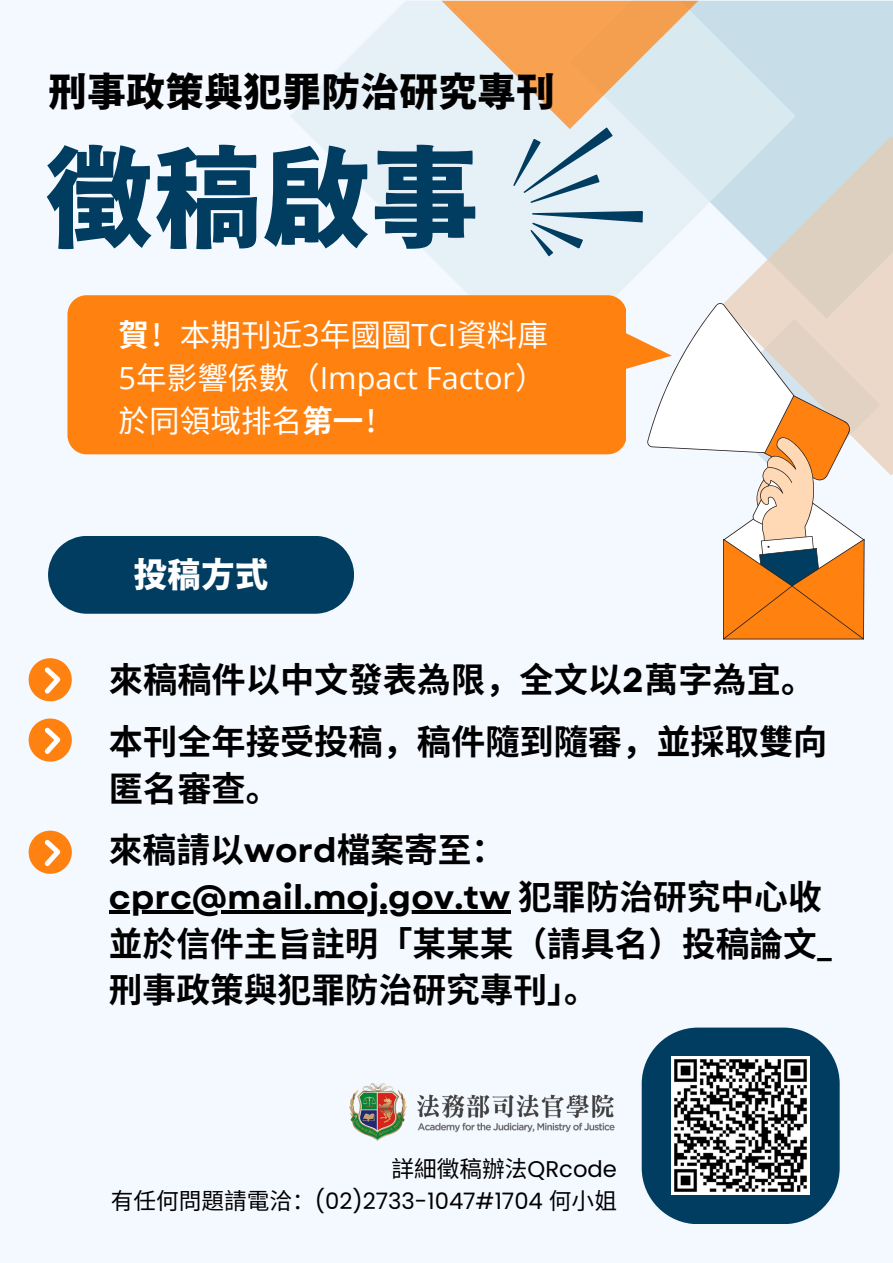
<style>
.page{position:relative;width:893px;height:1263px;background:#f4f8ff}
.page>*{position:absolute;margin:0;border:0;box-sizing:border-box;transform-origin:0 0}
.t1{font:108.6px "Gen Seki Gothic TW H";color:#003d60}
.t2{font:39px "Gen Seki Gothic TW H";color:#000}
.t3{font:700 34.2px/47.6px "Noto Sans CJ Ksc";color:#000}
.t4{font:33.75px "Gen Seki Gothic TW H";color:#fff}
.t5{font:700 33.67px/47px "Noto Sans CJ Ksc";color:#000}
.t6{font:30.6px/42.8px "Noto Sans CJ Ksc";color:#fff;text-align:justify}
.t7{font:22.73px "Poppins";color:#000}
.t8{font:22.73px "Noto Sans CJ Ksc";color:#000}
.s1{font-weight:700}
.s2{font-family:"Open Sans"}
.s3{font-family:"Garet"}
.s4{font-family:"Poppins"}
.s5{font-family:"Noto Sans CJ Ksc"}
</style>
<div class="page">
<svg style="left:29px;top:658px;width:43px;height:43px"></svg>
<svg style="left:29px;top:718px;width:43px;height:44px"></svg>
<svg style="left:29px;top:831px;width:43px;height:43px"></svg>
<svg style="left:48px;top:536px;width:306px;height:78px;background:#0e4769"></svg>
<div style="left:795px;top:1px;width:98px;height:135px;background:#c7dde8"></div>
<svg style="left:795px;top:136px;width:98px;height:339px;background:#dad4cc"></svg>
<svg style="left:291px;top:1px;width:504px;height:302px"></svg>
<div style="left:641px;top:1027px;width:198px;height:197px;background:#003d60;border-radius:56px"></div>
<svg style="left:441px;top:1px;width:257px;height:260px"></svg>
<svg style="left:621px;top:303px;width:259px;height:337px"></svg>
<div style="left:67px;top:295px;width:559px;height:159px;background:#ff8210;border-radius:19px"></div>
<img style="left:349px;top:1083px;width:266px;height:58px">
<img style="left:671px;top:1056px;width:139px;height:139px">
<hr style="left:109px;top:910px;width:401px;height:3px;background:#000">
<h1 class="t2" style="left:48px;top:72px;width:508px">刑事政策與犯罪防治研究專刊</h1>
<h2 class="t1" style="left:45px;top:143px;width:436px">徵稿啟事</h2>
<h4 class="t6" style="left:119px;top:312px;width:431px"><span class="s1">賀</span>！本期刊近<span class="s2">3</span>年國圖<span class="s2">TCI</span>資料庫<span class="s2">5</span>年影響係數（<span class="s2">Impact Factor</span>）於同領域排名<span class="s1">第一</span>！</h4>
<h5 class="t4" style="left:133px;top:557px;width:136px">投稿方式</h5>
<h3 class="t3" style="left:109px;top:654px;width:708px">來稿稿件以中文發表為限，全文以<span class="s3">2</span>萬字為宜。</h3>
<p class="t3" style="left:109px;top:715px;width:720px">本刊全年接受投稿，稿件隨到隨審，並採取雙向匿名審查。</p>
<p class="t5" style="left:109px;top:824px;width:398px">來稿請以<span class="s3">word</span>檔案寄至：</p>
<h4 class="t5" style="left:109px;top:871px;width:725px"><span class="s3">cprc@mail.moj.gov.tw</span> 犯罪防治研究中心收並於信件主旨註明「某某某（請具名）投稿論文<span class="s3">_</span>刑事政策與犯罪防治研究專刊」。</h4>
<p class="t8" style="left:391px;top:1151px;width:227px">詳細徵稿辦法<span class="s4">QRcode</span></p>
<p class="t7" style="left:111px;top:1185px;width:508px"><span class="s5">有任何問題請電洽：</span>(02)2733-1047#1704 <span class="s5">何小姐</span></p>
</div>
